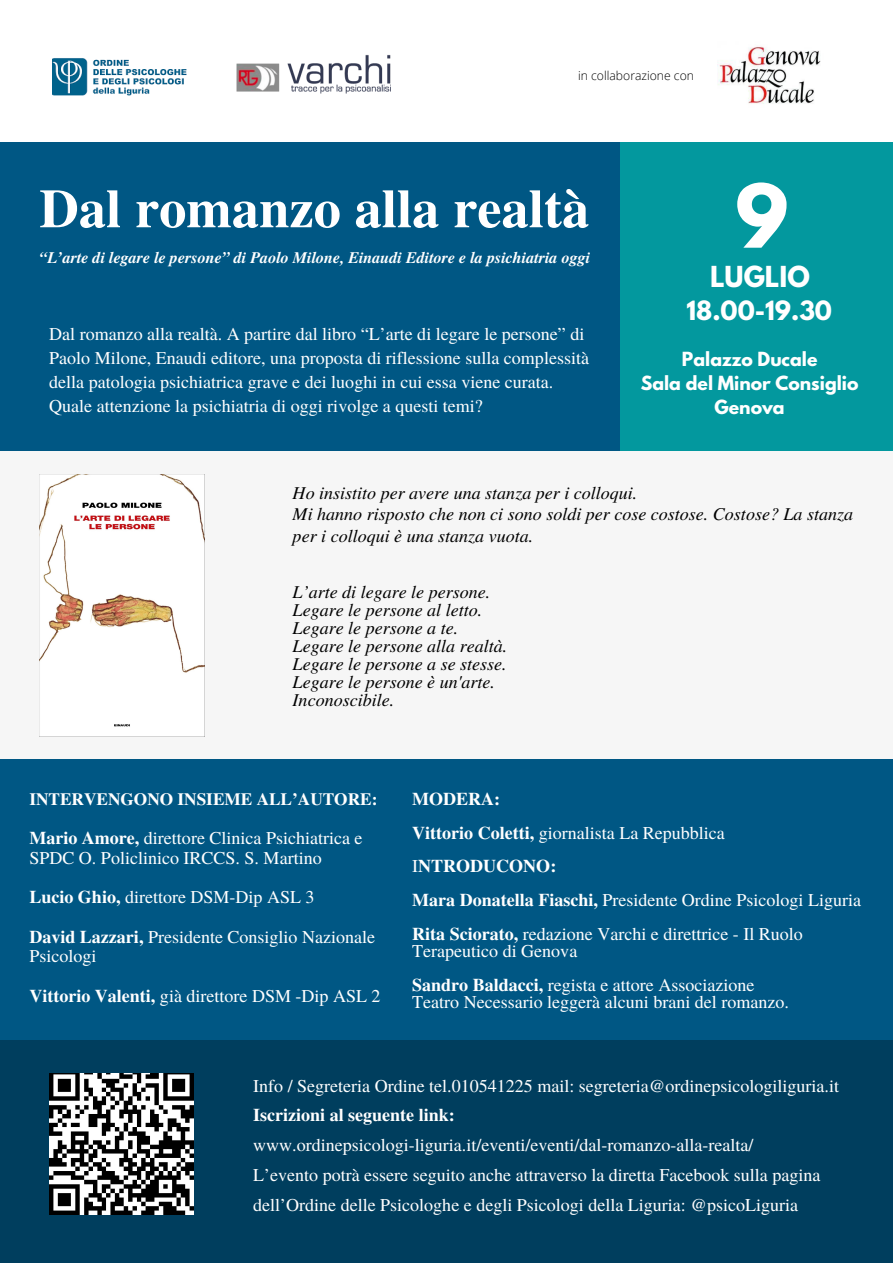
<style>
.page{position:relative;width:893px;height:1263px;background:#fff}
.page>*{position:absolute;margin:0;border:0;box-sizing:border-box;transform-origin:0 0}
.t1{font:700 77.62px "League Spartan";color:#fff}
.t2{font:700 54.53px "Te X Gyre Termes";color:#fff}
.t3{font:31.05px "Te X Gyre Termes";color:#fff}
.t4{font:700 25.65px "League Spartan";color:#fff}
.t5{font:24.3px "Te X Gyre Termes";color:#fff}
.t6{font:700 23.55px "League Spartan";color:#fff}
.t7{font:18px/24.2px "Te X Gyre Termes";color:#fff}
.t8{font:italic 18px/21.4px "Te X Gyre Termes";color:#000}
.t9{font:700 18px "Te X Gyre Termes";color:#fff}
.t10{font:700 17.25px "League Spartan";color:#fff}
.t11{font:700 17.25px "Te X Gyre Termes";color:#fff}
.t12{font:italic 700 16.12px "Te X Gyre Termes";color:#fff}
.t13{font:300 12.15px "Open Sans";color:#000}
.s1{font-weight:700}
.s2{font-weight:400}
</style>
<div class="page">
<div style="left:0;top:142px;width:893px;height:309px;background:#005784"></div>
<img style="left:236px;top:55px;width:155px;height:39px">
<img style="left:717px;top:46px;width:104px;height:58px">
<div style="left:0;top:758px;width:893px;height:283px;background:#005784"></div>
<div style="left:620px;top:142px;width:273px;height:309px;background:#03989e"></div>
<div style="left:0;top:1040px;width:893px;height:223px;background:#003e5e"></div>
<div style="left:0;top:451px;width:893px;height:307px;background:#f6f6f6"></div>
<img style="left:49px;top:1074px;width:144px;height:140px">
<img style="left:39px;top:474px;width:166px;height:263px">
<img style="left:53px;top:58px;width:134px;height:38px">
<p class="t13" style="left:578px;top:67px;width:117px">in collaborazione con</p>
<p class="t2" style="left:39px;top:166px;width:551px">Dal romanzo alla realtà</p>
<p class="t12" style="left:39px;top:246px;width:552px">“L’arte di legare le persone” di Paolo Milone, Einaudi Editore e la psichiatria oggi</p>
<p class="t7" style="left:49px;top:320px;width:541px">Dal romanzo alla realtà. A partire dal libro “L’arte di legare le persone” di Paolo Milone, Enaudi editore, una proposta di riflessione sulla complessità della patologia psichiatrica grave e dei luoghi in cui essa viene curata.<br>Quale attenzione la psichiatria di oggi rivolge a questi temi?</p>
<p class="t1" style="left:735px;top:178px;width:55px">9</p>
<p class="t4" style="left:710px;top:264px;width:101px">LUGLIO</p>
<p class="t6" style="left:686px;top:299px;width:147px">18.00-19.30</p>
<p class="t10" style="left:682px;top:351px;width:137px">Palazzo Ducale</p>
<p class="t10" style="left:641px;top:374px;width:219px">Sala del Minor Consiglio</p>
<p class="t10" style="left:714px;top:398px;width:72px">Genova</p>
<p class="t8" style="left:293px;top:481px;width:346px">Ho insistito per avere una stanza per i colloqui.</p>
<p class="t8" style="left:293px;top:502px;width:562px">Mi hanno risposto che non ci sono soldi per cose costose. Costose? La stanza per i colloqui è una stanza vuota.</p>
<p class="t8" style="left:293px;top:580px;width:199px">L’arte di legare le persone.</p>
<p class="t8" style="left:293px;top:598px;width:191px">Legare le persone al letto.</p>
<p class="t8" style="left:293px;top:616px;width:167px">Legare le persone a te.</p>
<p class="t8" style="left:293px;top:634px;width:216px">Legare le persone alla realtà.</p>
<p class="t8" style="left:293px;top:652px;width:216px">Legare le persone a se stesse.</p>
<p class="t8" style="left:293px;top:670px;width:204px">Legare le persone è un'arte.</p>
<p class="t8" style="left:293px;top:688px;width:103px">Inconoscibile.</p>
<p class="t11" style="left:29px;top:785px;width:349px">INTERVENGONO INSIEME ALL’AUTORE:</p>
<p class="t7" style="left:29px;top:825px;width:335px"><span class="s1">Mario Amore,</span> direttore Clinica Psichiatrica e</p>
<p class="t7" style="left:29px;top:845px;width:294px">SPDC O. Policlinico IRCCS. S. Martino</p>
<p class="t7" style="left:29px;top:884px;width:287px"><span class="s1">Lucio Ghio,</span> direttore DSM-Dip ASL 3</p>
<p class="t7" style="left:29px;top:926px;width:347px;line-height:19.7px"><span class="s1">David Lazzari,</span> Presidente Consiglio Nazionale<br>Psicologi</p>
<p class="t7" style="left:29px;top:982px;width:353px"><span class="s1">Vittorio Valenti,</span> già direttore DSM -Dip ASL 2</p>
<p class="t9" style="left:412px;top:785px;width:90px">MODERA:</p>
<p class="t7" style="left:412px;top:819px;width:314px"><span class="s1">Vittorio Coletti,</span> giornalista La Repubblica</p>
<p class="t9" style="left:412px;top:852px;width:146px"><span class="s2">I</span>NTRODUCONO:</p>
<p class="t7" style="left:412px;top:887px;width:450px"><span class="s1">Mara Donatella Fiaschi,</span> Presidente Ordine Psicologi Liguria</p>
<p class="t7" style="left:412px;top:921px;width:392px"><span class="s1">Rita Sciorato,</span> redazione Varchi e direttrice - Il Ruolo</p>
<p class="t7" style="left:412px;top:938px;width:167px">Terapeutico di Genova</p>
<p class="t7" style="left:412px;top:971px;width:344px"><span class="s1">Sandro Baldacci,</span> regista e attore Associazione</p>
<p class="t7" style="left:412px;top:988px;width:378px">Teatro Necessario leggerà alcuni brani del romanzo.</p>
<p class="t7" style="left:253px;top:1072px;width:587px">Info / Segreteria Ordine tel.010541225 mail: segreteria@ordinepsicologiliguria.it</p>
<p class="t9" style="left:253px;top:1101px;width:203px">Iscrizioni al seguente link:</p>
<p class="t7" style="left:253px;top:1132px;width:502px">www.ordinepsicologi-liguria.it/eventi/eventi/dal-romanzo-alla-realta/</p>
<p class="t7" style="left:253px;top:1159px;width:569px;line-height:29.8px">L’evento potrà essere seguito anche attraverso la diretta Facebook sulla pagina dell’Ordine delle Psicologhe e degli Psicologi della Liguria: @psicoLiguria</p>
<p class="t3" style="left:580px;top:1125px;width:206px">Ore 18.00-19.30</p>
<p class="t5" style="left:478px;top:1166px;width:409px">Palazzo Ducale, Sala del Minor Consiglio</p>
</div>
